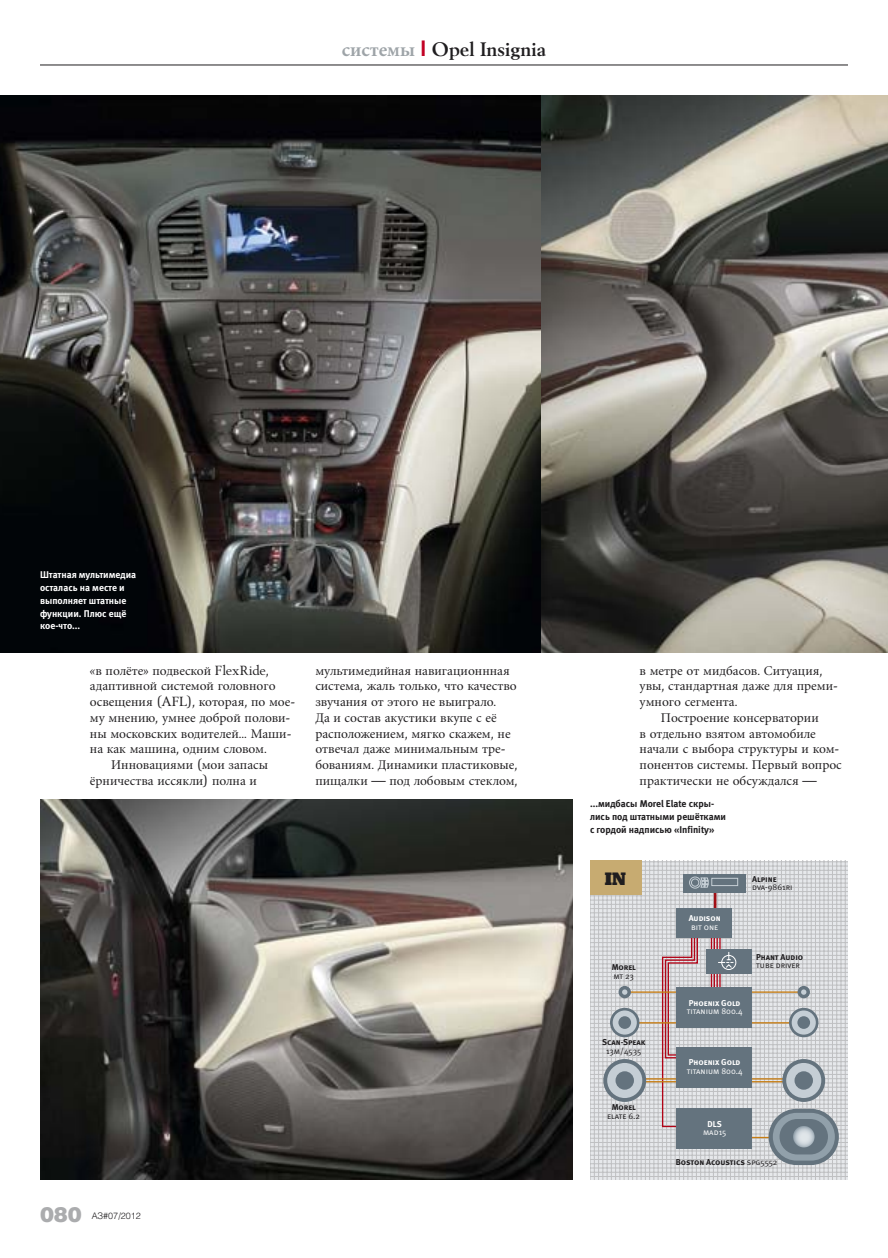
<style>
.page{position:relative;width:888px;height:1258px;background:#fff}
.page>*{position:absolute;margin:0;border:0;box-sizing:border-box;transform-origin:0 0}
.t1{font:700 21px "Berling Antiqua";color:#1f1d1f}
.t2{font:900 21px "Helios Blackz";color:#abacae}
.t3{font:18px "Geo Slb 712 CX Bd BT";color:#1f1d1f}
.t4{font:14.25px/15.8px "Berling Antiqua";color:#1f1d1f}
.t5{font:9.75px/12.8px "Meta Bold C";color:#fff}
.t6{font:9.75px/12.8px "Meta Bold C";color:#1f1d1f}
.t7{font:300 9px "Helios Lightz";color:#1f1d1f}
.t8{font:8.55px/8.6px "Meta Bold Caps C";color:#1f1d1f}
.t9{font:8.55px/8.6px "Meta Normal Caps C";color:#fff}
.t10{font:8.55px/8.6px "Meta Normal Caps C";color:#1f1d1f;text-align:center}
.t11{font:8.55px/8.6px "Meta Bold Caps C";letter-spacing:-.005em;color:#fff}
.s1{color:#9ea4a8}
.s2{font-family:"Avangard TM";color:#c20024}
.s3{font-family:"Meta Normal Caps C"}
.s4{font-family:"Meta Bold Caps C"}
</style>
<div class="page">
<hr style="left:40px;top:65px;width:808px;height:1px;background:#1f1d1f">
<img style="left:0;top:95px;width:888px;height:557px">
<svg style="left:590px;top:861px;width:258px;height:319px;background:#d4d5d8"></svg>
<hr style="left:714px;top:884px;width:2px;height:33px;background:#a10f16">
<hr style="left:627px;top:991px;width:174px;height:2px;background:#c77d13">
<hr style="left:627px;top:1022px;width:174px;height:1px;background:#c77d13">
<hr style="left:742px;top:1137px;width:76px;height:1px;background:#c77d13">
<hr style="left:627px;top:1078px;width:174px;height:1px;background:#c77d13">
<hr style="left:627px;top:1081px;width:174px;height:1px;background:#c77d13">
<div style="left:618px;top:986px;width:13px;height:12px;background:#64737e;border-radius:50%"></div>
<svg style="left:622px;top:989px;width:5px;height:6px"></svg>
<svg style="left:610px;top:1008px;width:29px;height:29px"></svg>
<div style="left:613px;top:1010px;width:24px;height:24px;background:#c5ced5;border-radius:50%"></div>
<div style="left:618px;top:1016px;width:13px;height:13px;background:#64737e;border-radius:50%"></div>
<div style="left:797px;top:986px;width:13px;height:12px;background:#64737e;border-radius:50%"></div>
<svg style="left:801px;top:989px;width:5px;height:6px"></svg>
<svg style="left:789px;top:1008px;width:29px;height:29px"></svg>
<div style="left:792px;top:1010px;width:24px;height:24px;background:#c5ced5;border-radius:50%"></div>
<div style="left:797px;top:1016px;width:13px;height:13px;background:#64737e;border-radius:50%"></div>
<svg style="left:603px;top:1059px;width:43px;height:43px"></svg>
<div style="left:607px;top:1063px;width:35px;height:35px;background:#c5ced5;border-radius:50%"></div>
<div style="left:615px;top:1071px;width:19px;height:19px;background:#64737e;border-radius:50%"></div>
<svg style="left:782px;top:1059px;width:43px;height:43px"></svg>
<div style="left:786px;top:1063px;width:35px;height:35px;background:#c5ced5;border-radius:50%"></div>
<div style="left:794px;top:1071px;width:19px;height:19px;background:#64737e;border-radius:50%"></div>
<div style="left:683px;top:874px;width:62px;height:19px;background:#64737e"></div>
<svg style="left:689px;top:876px;width:49px;height:13px"></svg>
<div style="left:677px;top:988px;width:75px;height:40px;background:#64737e"></div>
<div style="left:677px;top:1047px;width:75px;height:40px;background:#64737e"></div>
<div style="left:677px;top:1109px;width:75px;height:40px;background:#64737e"></div>
<div style="left:677px;top:908px;width:55px;height:30px;background:#64737e"></div>
<div style="left:769px;top:1109px;width:70px;height:56px;background:#64737e;border-radius:28px"></div>
<div style="left:773px;top:1113px;width:62px;height:47px;background:#91a0aa;border-radius:24px"></div>
<div style="left:779px;top:1119px;width:49px;height:35px;background:#64737e;border-radius:18px"></div>
<svg style="left:793px;top:1126px;width:22px;height:21px"></svg>
<div style="left:707px;top:950px;width:45px;height:24px;background:#64737e"></div>
<svg style="left:661px;top:917px;width:75px;height:211px"></svg>
<div style="left:590px;top:861px;width:51px;height:34px;background:#c7ab71"></div>
<img style="left:40px;top:800px;width:533px;height:380px">
<p class="t1" style="left:342px;top:37px;width:206px"><span class="s1">системы</span> <span class="s2">I</span> Opel Insignia</p>
<p class="t5" style="left:40px;top:568px;width:98px">Штатная мультимедиа осталась на месте и выполняет штатные функции. Плюс ещё кое-что...</p>
<p class="t4" style="left:90px;top:662px;width:180px">«в полёте» подвеской FlexRide,</p>
<p class="t4" style="left:90px;top:678px;width:187px">адаптивной системой головного</p>
<p class="t4" style="left:90px;top:693px;width:207px">освещения (AFL), которая, по мое-</p>
<p class="t4" style="left:90px;top:709px;width:202px">му мнению, умнее доброй полови-</p>
<p class="t4" style="left:90px;top:725px;width:203px">ны московских водителей... Маши-</p>
<p class="t4" style="left:90px;top:741px;width:178px">на как машина, одним словом.</p>
<p class="t4" style="left:111px;top:756px;width:158px">Инновациями (мои запасы</p>
<p class="t4" style="left:90px;top:772px;width:169px">ёрничества иссякли) полна и</p>
<p class="t2" style="left:40px;top:1201px;width:43px">080</p>
<p class="t7" style="left:92px;top:1210px;width:51px">АЗ#07/2012</p>
<p class="t4" style="left:315px;top:662px;width:204px">мультимедийная навигационнная система, жаль только, что качество звучания от этого не выиграло.<br>Да и состав акустики вкупе с её расположением, мягко скажем, не отвечал даже минимальным тре&shy;бованиям. Динамики пластиковые, пищалки — под лобовым стеклом,</p>
<p class="t4" style="left:640px;top:662px;width:184px">в метре от мидбасов. Ситуация,</p>
<p class="t4" style="left:640px;top:678px;width:200px">увы, стандартная даже для преми-</p>
<p class="t4" style="left:640px;top:694px;width:99px">умного сегмента.</p>
<p class="t4" style="left:661px;top:709px;width:159px">Построение консерватории</p>
<p class="t4" style="left:640px;top:725px;width:178px">в отдельно взятом автомобиле</p>
<p class="t4" style="left:640px;top:741px;width:201px">начали с выбора структуры и ком-</p>
<p class="t4" style="left:640px;top:757px;width:204px">понентов системы. Первый вопрос</p>
<p class="t4" style="left:640px;top:772px;width:179px">практически не обсуждался —</p>
<p class="t6" style="left:590px;top:797px;width:138px">...мидбасы Morel Elate скры&shy;лись под штатными решётками с гордой надписью «Infinity»</p>
<p class="t3" style="left:605px;top:867px;width:23px">IN</p>
<p class="t8" style="left:612px;top:963px;width:26px">Morel <span class="s3">mt 23</span></p>
<p class="t8" style="left:602px;top:1038px;width:45px;text-align:center">Scan-Speak<br><span class="s3">13m/4535</span></p>
<p class="t10" style="left:607px;top:1103px;width:34px"><span class="s4">Morel </span>elate 6.2</p>
<p class="t11" style="left:689px;top:914px;width:34px">Audison <span class="s3">bit one</span></p>
<p class="t10" style="left:752px;top:875px;width:42px;text-align:left"><span class="s4">Alpine </span>dva-9861ri</p>
<p class="t8" style="left:756px;top:952px;width:49px">Phant Audio <span class="s3">tube driver</span></p>
<p class="t9" style="left:687px;top:998px;width:58px"><span class="s4">Phoenix Gold </span>titanium 800.4</p>
<p class="t9" style="left:687px;top:1058px;width:58px"><span class="s4">Phoenix Gold </span>titanium 800.4</p>
<p class="t9" style="left:703px;top:1119px;width:25px;text-align:center"><span class="s4">DLS </span>mad15</p>
<p class="t8" style="left:676px;top:1158px;width:103px">Boston Acoustics <span class="s3">spg5552</span></p>
</div>
